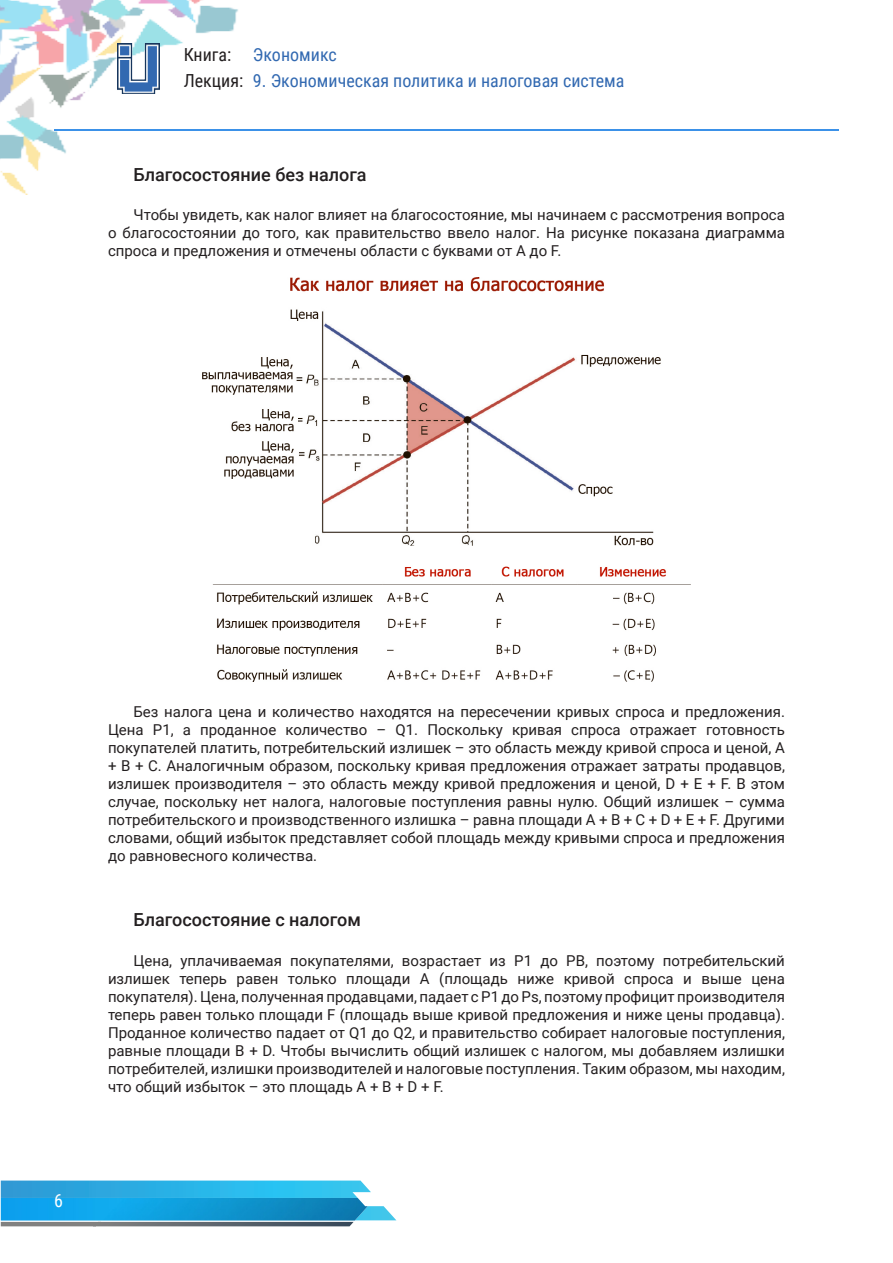
<style>
.page{position:relative;width:893px;height:1263px;background:#fff}
.page>*{position:absolute;margin:0;border:0;box-sizing:border-box;transform-origin:0 0}
.t1{font:18px "Roboto Condensed";color:#3269b1}
.t2{font:500 18px "Roboto";color:#231f20}
.t3{font:18px/25.5px "Roboto Condensed";color:#231f20}
.t4{font:18px "Roboto Condensed";color:#fff}
.t5{font:15px/18px "Roboto";color:#231f20;text-align:justify}
</style>
<div class="page">
<img style="left:0;top:0;width:238px;height:195px">
<hr style="left:54px;top:129px;width:785px;height:2px;background:#3b91e8">
<img style="left:118px;top:44px;width:41px;height:49px">
<svg style="left:1px;top:1180px;width:395px;height:46px;background:#5bb6d9"></svg>
<img style="left:1px;top:1198px;width:367px;height:22px">
<img style="left:203px;top:277px;width:487px;height:404px">
<p class="t3" style="left:184px;top:41px;width:61px">Книга:<br>Лекция:</p>
<p class="t1" style="left:253px;top:42px;width:85px">Экономикс</p>
<p class="t1" style="left:253px;top:68px;width:373px">9. Экономическая политика и налоговая система</p>
<p class="t2" style="left:134px;top:162px;width:235px">Благосостояние без налога</p>
<p class="t5" style="left:108px;top:205px;width:678px;text-indent:26px">Чтобы увидеть, как налог влияет на благосостояние, мы начинаем с рассмотрения вопроса о благосостоянии до того, как правительство ввело налог. На рисунке показана диаграмма спроса и предложения и отмечены области с буквами от A до F.</p>
<p class="t4" style="left:54px;top:1188px;width:10px">6</p>
<p class="t5" style="left:108px;top:702px;width:678px;text-indent:26px">Без налога цена и количество находятся на пересечении кривых спроса и предложения.<br>Цена P1, а проданное количество – Q1. Поскольку кривая спроса отражает готовность покупателей платить, потребительский излишек – это область между кривой спроса и ценой, A + B + C. Аналогичным образом, поскольку кривая предложения отражает затраты продавцов, излишек производителя – это область между кривой предложения и ценой, D + E + F. В этом случае, поскольку нет налога, налоговые поступления равны нулю. Общий излишек – сумма потребительского и производственного излишка – равна площади A + B + C + D + E + F. Другими словами, общий избыток представляет собой площадь между кривыми спроса и предложения до равновесного количества.</p>
<p class="t2" style="left:134px;top:907px;width:229px">Благосостояние с налогом</p>
<p class="t5" style="left:108px;top:951px;width:678px;text-indent:26px">Цена, уплачиваемая покупателями, возрастает из P1 до PB, поэтому потребительский излишек теперь равен только площади A (площадь ниже кривой спроса и выше цена покупателя). Цена, полученная продавцами, падает с P1 до Ps, поэтому профицит производителя теперь равен только площади F (площадь выше кривой предложения и ниже цены продавца).<br>Проданное количество падает от Q1 до Q2, и правительство собирает налоговые поступления, равные площади B + D. Чтобы вычислить общий излишек с налогом, мы добавляем излишки потребителей, излишки производителей и налоговые поступления. Таким образом, мы находим, что общий избыток – это площадь A + B + D + F.</p>
</div>
